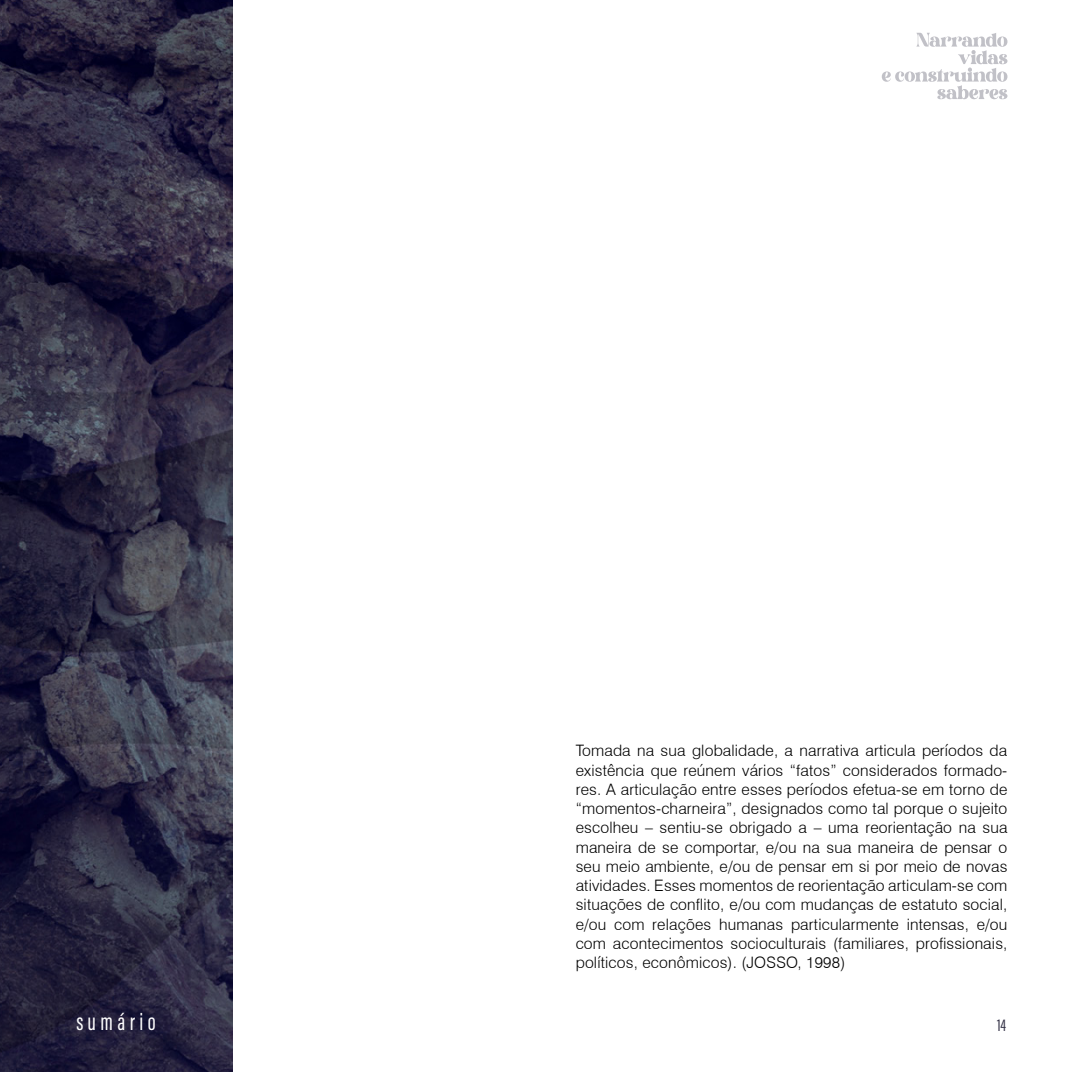
<style>
.page{position:relative;width:1072px;height:1072px;background:#fff}
.page>*{position:absolute;margin:0;border:0;box-sizing:border-box;transform-origin:0 0}
.t1{font:24.5px "Acumin Variable Concept";letter-spacing:.18em;color:#fff}
.t2{font:17.5px "Acumin Variable Concept";color:#323045}
.t3{font:300 15.75px/19.2px "Swiss 721 BT";letter-spacing:.01em;color:#000;text-align:justify}
</style>
<div class="page">
<img style="left:0;top:0;width:232px;height:1071px">
<svg style="left:881px;top:33px;width:126px;height:66px"></svg>
<p class="t3" style="left:575px;top:741px;width:433px">Tomada na sua globalidade, a narrativa articula períodos da existência que reúnem vários “fatos” considerados formado&shy;res. A articulação entre esses períodos efetua-se em torno de “momentos-charneira”, designados como tal porque o sujeito escolheu – sentiu-se obrigado a – uma reorientação na sua maneira de se comportar, e/ou na sua maneira de pensar o seu meio ambiente, e/ou de pensar em si por meio de novas atividades. Esses momentos de reorientação articulam-se com situações de conflito, e/ou com mudanças de estatuto social, e/ou com relações humanas particularmente intensas, e/ou com acontecimentos socioculturais (familiares, profissionais, políticos, econômicos). (JOSSO, 1998)</p>
<h1 class="t1" style="left:76px;top:1004px;width:81px">sumário</h1>
<p class="t2" style="left:997px;top:1012px;width:11px">14</p>
</div>
